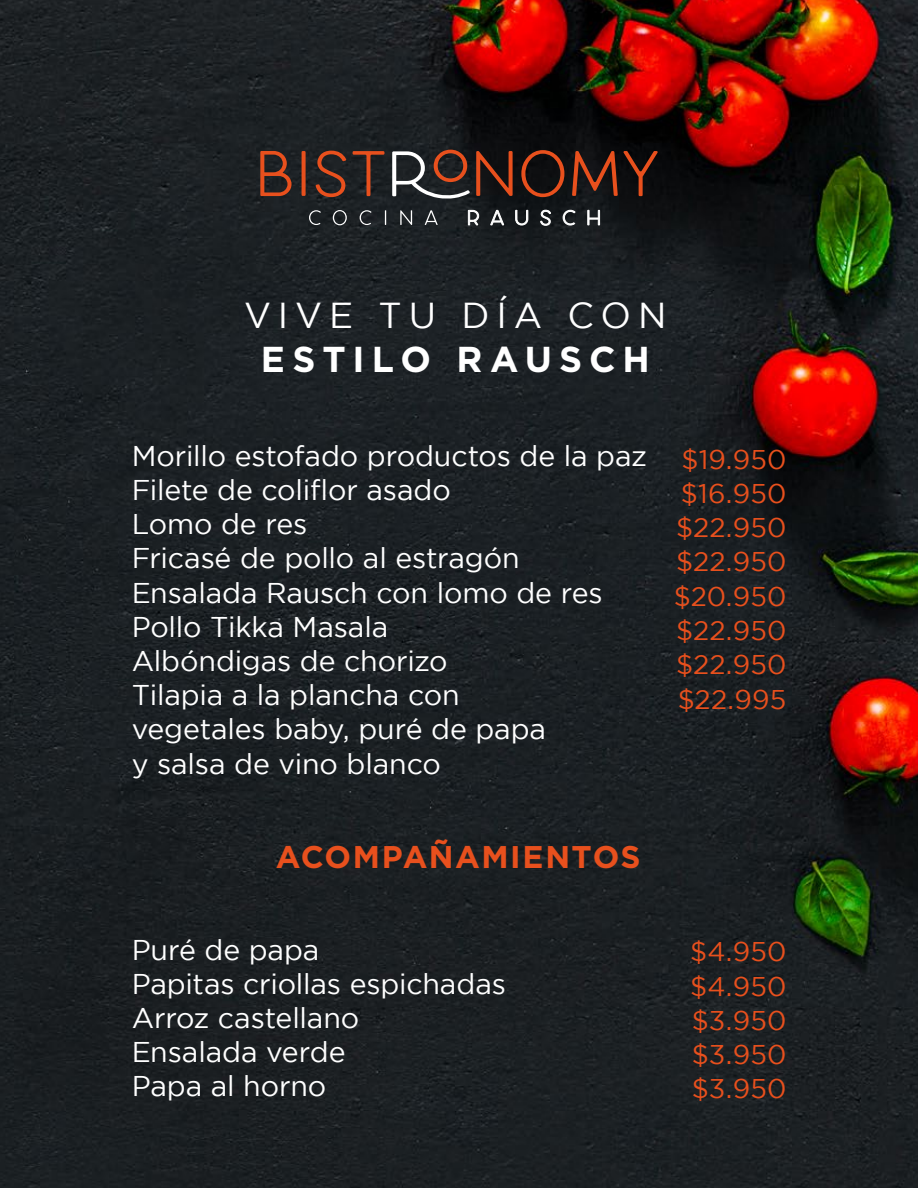
<style>
.page{position:relative;width:918px;height:1188px;background:#fff}
.page>*{position:absolute;margin:0;border:0;box-sizing:border-box;transform-origin:0 0}
.t1{font:36px "Gotham";letter-spacing:.19em;color:#fff}
.t2{font:700 36px "Gotham";letter-spacing:.195em;color:#fff}
.t3{font:700 31.35px "Gotham";letter-spacing:.045em;color:#e8501d}
.t4{font:28.5px/34.2px "Gotham";letter-spacing:-.005em;color:#fff}
.t5{font:27px/34.3px "Gotham";color:#e8501d;text-align:justify}
</style>
<div class="page">
<img style="left:0;top:0;width:918px;height:1188px">
<svg style="left:260px;top:151px;width:32px;height:45px"></svg>
<svg style="left:302px;top:151px;width:4px;height:45px"></svg>
<svg style="left:316px;top:151px;width:30px;height:46px"></svg>
<svg style="left:353px;top:151px;width:31px;height:45px"></svg>
<svg style="left:392px;top:150px;width:78px;height:49px;background:#544a47"></svg>
<svg style="left:476px;top:151px;width:37px;height:45px;background:#542415"></svg>
<svg style="left:521px;top:150px;width:43px;height:47px;background:#421e13"></svg>
<svg style="left:572px;top:151px;width:86px;height:45px;background:#421e14"></svg>
<svg style="left:309px;top:210px;width:12px;height:15px"></svg>
<svg style="left:333px;top:210px;width:14px;height:15px"></svg>
<svg style="left:360px;top:210px;width:11px;height:15px"></svg>
<svg style="left:385px;top:210px;width:1px;height:15px"></svg>
<svg style="left:400px;top:210px;width:12px;height:15px"></svg>
<svg style="left:425px;top:210px;width:13px;height:15px"></svg>
<svg style="left:468px;top:210px;width:11px;height:15px"></svg>
<svg style="left:490px;top:210px;width:14px;height:15px"></svg>
<svg style="left:515px;top:210px;width:13px;height:16px"></svg>
<svg style="left:540px;top:210px;width:11px;height:16px"></svg>
<svg style="left:563px;top:210px;width:12px;height:16px"></svg>
<svg style="left:587px;top:210px;width:13px;height:15px"></svg>
<p class="t1" style="left:244px;top:296px;width:424px">VIVE TU DÍA CON</p>
<p class="t2" style="left:261px;top:338px;width:390px">ESTILO RAUSCH</p>
<p class="t4" style="left:132px;top:438px;width:517px">Morillo estofado productos de la paz<br>Filete de coliflor asado<br>Lomo de res<br>Fricasé de pollo al estragón<br>Ensalada Rausch con lomo de res<br>Pollo Tikka Masala<br>Albóndigas de chorizo<br>Tilapia a la plancha con<br>vegetales baby, puré de papa<br>y salsa de vino blanco</p>
<p class="t3" style="left:276px;top:839px;width:366px">ACOMPAÑAMIENTOS</p>
<p class="t4" style="left:132px;top:932px;width:376px">Puré de papa<br>Papitas criollas espichadas<br>Arroz castellano<br>Ensalada verde<br>Papa al horno</p>
<p class="t5" style="left:674px;top:441px;width:114px">$19.950 $16.950 $22.950 $22.950 $20.950 $22.950 $22.950 $22.995</p>
<p class="t5" style="left:690px;top:934px;width:98px">$4.950 $4.950 $3.950 $3.950 $3.950</p>
</div>
